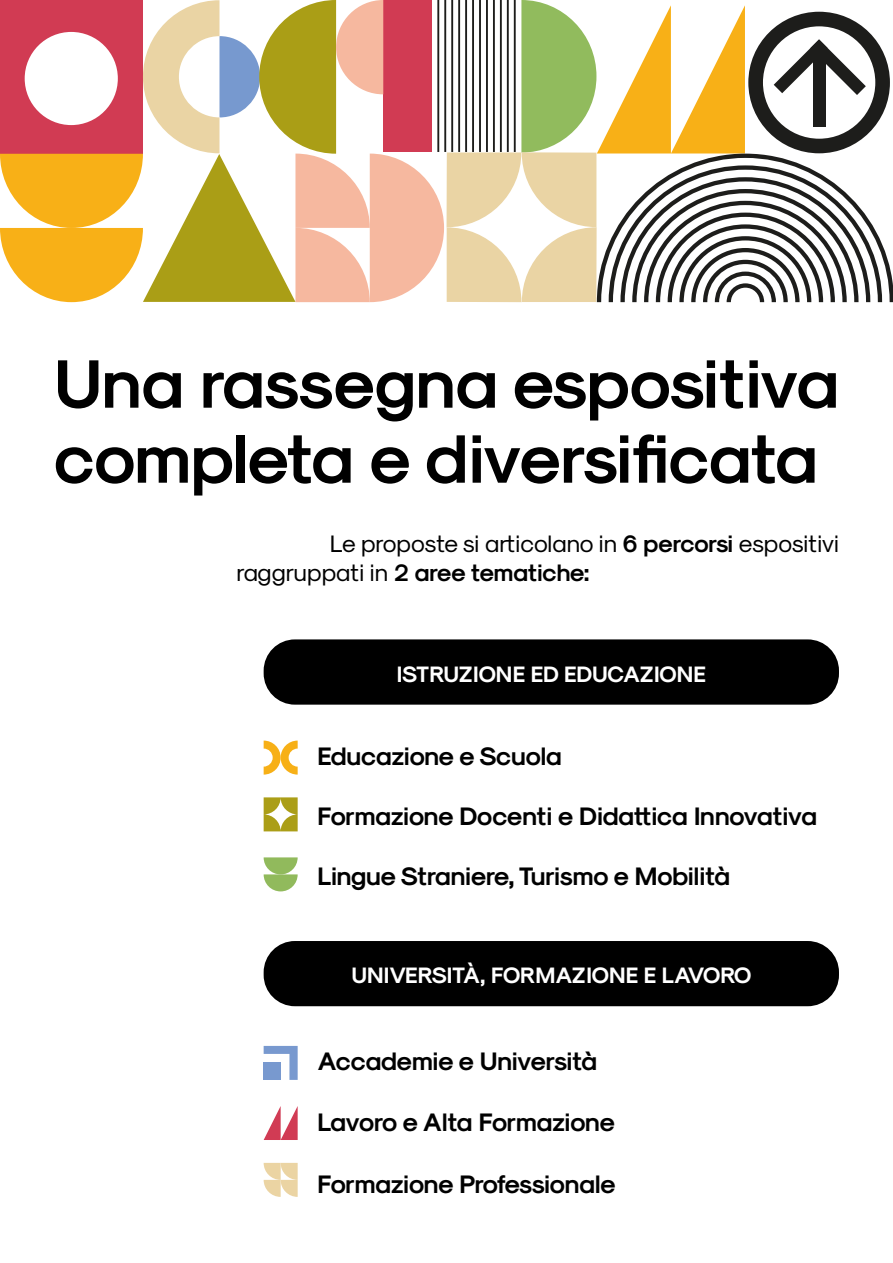
<style>
.page{position:relative;width:893px;height:1263px;background:#fff}
.page>*{position:absolute;margin:0;border:0;box-sizing:border-box;transform-origin:0 0}
.t1{font:69px/75px "Sk Modernist Bold";letter-spacing:-.01em;color:#000}
.t2{font:25.5px "Sk Modernist Bold";color:#000}
.t3{font:24px "Sk Modernist Regular";letter-spacing:-.01em;color:#000}
.t4{font:24px "Sk Modernist Bold";color:#000}
.t5{font:22.5px "Sk Modernist Bold";color:#fff}
.s1{font-family:"Sk Modernist Bold"}
.s2{font-family:"Sk Modernist Regular"}
</style>
<div class="page">
<svg style="left:0;top:0;width:893px;height:302px"></svg>
<div style="left:265px;top:641px;width:572px;height:62px;background:#000;border-radius:30px"></div>
<div style="left:264px;top:639px;width:575px;height:66px;border:3px solid #000;border-radius:30px"></div>
<div style="left:265px;top:942px;width:572px;height:63px;background:#000;border-radius:30px"></div>
<div style="left:264px;top:941px;width:575px;height:65px;border:3px solid #000;border-radius:30px"></div>
<svg style="left:264px;top:1046px;width:34px;height:34px"></svg>
<svg style="left:264px;top:1106px;width:34px;height:34px"></svg>
<svg style="left:264px;top:1163px;width:34px;height:34px"></svg>
<svg style="left:264px;top:740px;width:34px;height:35px"></svg>
<svg style="left:264px;top:857px;width:34px;height:34px"></svg>
<svg style="left:264px;top:797px;width:34px;height:34px"></svg>
<h1 class="t1" style="left:54px;top:345px;width:786px">Una rassegna espositiva completa e diversificata</h1>
<p class="t3" style="left:330px;top:530px;width:510px">Le proposte si articolano in <span class="s1">6 percorsi</span> espositivi</p>
<p class="t4" style="left:236px;top:558px;width:355px"><span class="s2">raggruppati in</span> 2 aree tematiche:</p>
<p class="t5" style="left:397px;top:661px;width:311px">ISTRUZIONE ED EDUCAZIONE</p>
<p class="t2" style="left:317px;top:740px;width:246px">Educazione e Scuola</p>
<p class="t2" style="left:317px;top:800px;width:501px">Formazione Docenti e Didattica Innovativa</p>
<p class="t2" style="left:317px;top:860px;width:414px">Lingue Straniere, Turismo e Mobilità</p>
<p class="t5" style="left:352px;top:962px;width:401px">UNIVERSITÀ, FORMAZIONE E LAVORO</p>
<p class="t2" style="left:317px;top:1046px;width:281px">Accademie e Università</p>
<p class="t2" style="left:317px;top:1107px;width:299px">Lavoro e Alta Formazione</p>
<p class="t2" style="left:317px;top:1169px;width:300px">Formazione Professionale</p>
</div>
